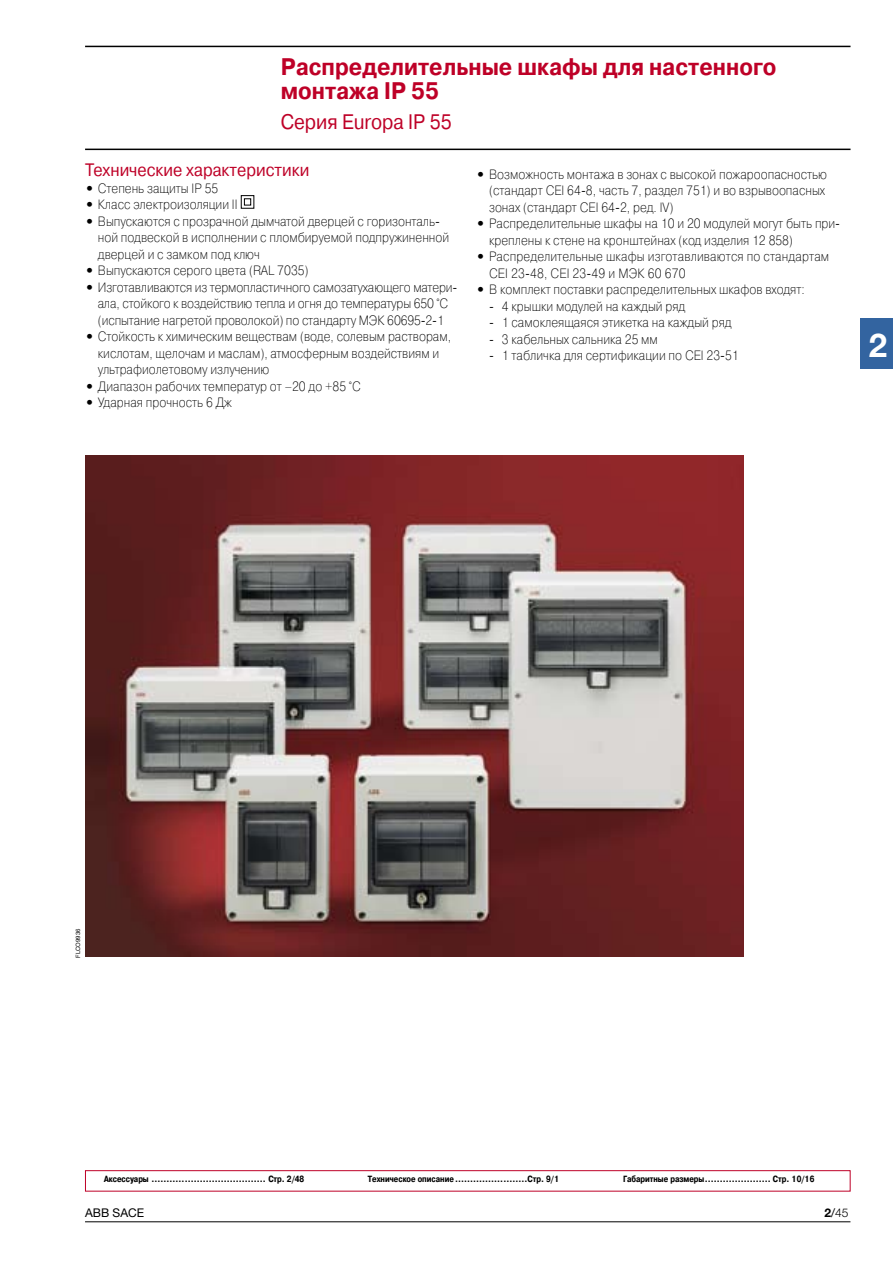
<style>
.page{position:relative;width:893px;height:1263px;background:#fff}
.page>*{position:absolute;margin:0;border:0;box-sizing:border-box;transform-origin:0 0}
.t1{font:700 33px "Helvetica Neue";color:#fff}
.t2{font:700 24px/24px "Pragmatica C";color:#be0027;scale:.9 1}
.t3{font:21px "Pragmatica C";color:#be0027;scale:.9 1}
.t4{font:18px "Pragmatica C";color:#be0027;scale:.9 1}
.t5{font:13.5px/16.5px "Pragmatica Light C";color:#000;scale:.9 1}
.t6{font:12px "Helvetica Neue";color:#000}
.t7{font:300 12px "Helvetica Neue";color:#000}
.t8{font:700 9px "Pragmatica Cond C";color:#000}
.t9{font:6px "Helvetica Neue";color:#000}
.s1{font-family:"Pragmatica C";font-weight:700}
.s2{font-weight:700}
.s3{font-weight:400}
</style>
<div class="page">
<div style="left:860px;top:318px;width:33px;height:51px;background:#3364a0"></div>
<hr style="left:85px;top:46px;width:765px;height:1px;background:#000">
<hr style="left:85px;top:149px;width:765px;height:1px;background:#000">
<hr style="left:85px;top:1221px;width:765px;height:1px;background:#000">
<svg style="left:241px;top:195px;width:13px;height:14px"></svg>
<div style="left:85px;top:1170px;width:765px;height:21px;border:1px solid #be0027"></div>
<img style="left:85px;top:455px;width:659px;height:502px">
<h2 class="t2" style="left:281px;top:55px;width:552px">Распределительные шкафы для настенного монтажа IP 55</h2>
<h3 class="t3" style="left:281px;top:110px;width:191px">Серия Europa IP 55</h3>
<h3 class="t4" style="left:85px;top:160px;width:251px">Технические характеристики</h3>
<p class="t5" style="left:85px;top:180px;width:149px"><span class="s1">•</span> Степень защиты IP 55</p>
<p class="t5" style="left:85px;top:197px;width:171px"><span class="s1">•</span> Класс электроизоляции II</p>
<p class="t5" style="left:98px;top:213px;width:392px;text-indent:-13px"><span class="s1">•</span> Выпускаются с прозрачной дымчатой дверцей с горизонталь&shy;ной подвеской в исполнении с пломбируемой подпружиненной дверцей и с замком под ключ</p>
<p class="t5" style="left:85px;top:263px;width:250px"><span class="s1">•</span> Выпускаются серого цвета (RAL 7035)</p>
<p class="t5" style="left:85px;top:279px;width:415px;text-align:center"><span class="s1">•</span> Изготавливаются из термопластичного самозатухающего матери&shy;ала, стойкого к воздействию тепла и огня до температуры 650 °С (испытание нагретой проволокой) по стандарту МЭК 60695-2-1</p>
<p class="t5" style="left:98px;top:329px;width:394px;text-indent:-13px"><span class="s1">•</span> Стойкость к химическим веществам (воде, солевым растворам, кислотам, щелочам и маслам), атмосферным воздействиям и ультрафиолетовому излучению</p>
<p class="t5" style="left:85px;top:378px;width:308px"><span class="s1">•</span> Диапазон рабочих температур от –20 до +85 °С</p>
<p class="t5" style="left:85px;top:395px;width:165px"><span class="s1">•</span> Ударная прочность 6 Дж</p>
<p class="t5" style="left:489px;top:166px;width:377px;text-indent:-13px"><span class="s1">•</span> Возможность монтажа в зонах с высокой пожароопасностью (стандарт CEI 64-8, часть 7, раздел 751) и во взрывоопасных зонах (стандарт CEI 64-2, ред. IV)</p>
<p class="t5" style="left:489px;top:215px;width:392px;text-indent:-13px"><span class="s1">•</span> Распределительные шкафы на 10 и 20 модулей могут быть при&shy;креплены к стене на кронштейнах (код изделия 12 858)</p>
<p class="t5" style="left:489px;top:248px;width:379px;text-indent:-13px"><span class="s1">•</span> Распределительные шкафы изготавливаются по стандартам<br>CEI 23-48, CEI 23-49 и МЭК 60 670</p>
<p class="t5" style="left:476px;top:281px;width:366px"><span class="s1">•</span> В комплект поставки распределительных шкафов входят:</p>
<p class="t5" style="left:489px;top:298px;width:220px">- 4 крышки модулей на каждый ряд</p>
<p class="t5" style="left:489px;top:314px;width:271px">- 1 самоклеящаяся этикетка на каждый ряд</p>
<p class="t5" style="left:489px;top:331px;width:189px">- 3 кабельных сальника 25 мм</p>
<p class="t5" style="left:489px;top:347px;width:279px">- 1 табличка для сертификации по CEI 23-51</p>
<h1 class="t1" style="left:869px;top:325px;width:20px">2</h1>
<p class="t9" style="left:75px;top:958px;width:31px;rotate:-90deg">FLCO9936</p>
<p class="t8" style="left:104px;top:1174px;width:201px">Аксессуары ...................................... Стр. 2/48</p>
<p class="t8" style="left:368px;top:1174px;width:193px">Техническое описание ........................Стр. 9/1</p>
<p class="t8" style="left:623px;top:1174px;width:193px">Габаритные размеры ...................... Стр. 10/16</p>
<p class="t6" style="left:85px;top:1206px;width:61px">ABB SACE</p>
<p class="t7" style="left:825px;top:1205px;width:26px"><span class="s2">2</span><span class="s3">/</span>45</p>
</div>
